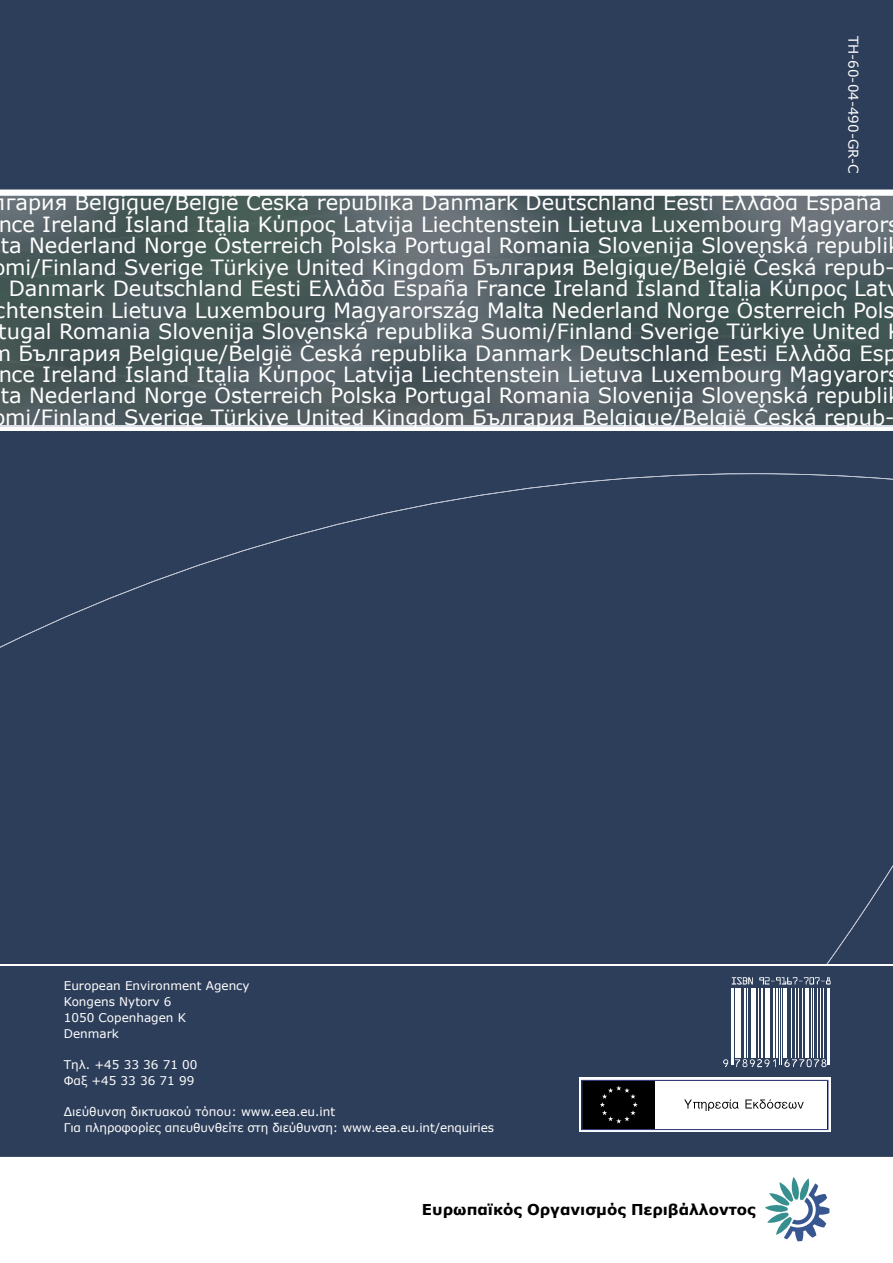
<style>
.page{position:relative;width:893px;height:1263px;background:#fff}
.page>*{position:absolute;margin:0;border:0;box-sizing:border-box;transform-origin:0 0}
.t1{font:21px/21.5px "Verdana";color:#fff;text-align:center}
.t2{font:700 15px "Verdana";color:#000}
.t3{font:13.5px "Verdana";color:#fff}
.t4{font:12px/15.8px "Verdana";color:#fff}
</style>
<div class="page">
<div style="left:0;top:0;width:893px;height:1157px;background:#2d3e5a"></div>
<div style="left:0;top:473px;width:893px;height:491px;background:#2d3e5a"></div>
<hr style="left:0;top:964px;width:893px;height:1px;background:#fff">
<svg style="left:579px;top:1078px;width:252px;height:54px"></svg>
<div style="left:582px;top:1080px;width:246px;height:49px;background:#000"></div>
<div style="left:582px;top:1080px;width:246px;height:50px;border:1px solid #3c468d"></div>
<div style="left:656px;top:1081px;width:171px;height:47px;background:#fff"></div>
<svg style="left:600px;top:1086px;width:38px;height:37px"></svg>
<svg style="left:765px;top:1177px;width:64px;height:64px"></svg>
<div style="left:0;top:189px;width:893px;height:6px;background:#fff"></div>
<svg style="left:0;top:426px;width:893px;height:5px"></svg>
<img style="left:0;top:196px;width:893px;height:229px">
<hr style="left:0;top:195px;width:893px;height:1px;background:#dddfe8">
<hr style="left:0;top:425px;width:893px;height:1px;background:#dddfe8">
<svg style="left:684px;top:1099px;width:55px;height:12px"></svg>
<svg style="left:745px;top:1099px;width:59px;height:10px"></svg>
<hr style="left:731px;top:988px;width:1px;height:77px;background:#fff">
<hr style="left:732px;top:988px;width:2px;height:77px;background:#fff">
<hr style="left:735px;top:988px;width:3px;height:70px;background:#fff">
<hr style="left:739px;top:988px;width:2px;height:70px;background:#fff">
<hr style="left:744px;top:988px;width:1px;height:70px;background:#fff">
<hr style="left:747px;top:988px;width:1px;height:70px;background:#fff">
<hr style="left:751px;top:988px;width:1px;height:70px;background:#fff">
<hr style="left:752px;top:988px;width:4px;height:70px;background:#fff">
<hr style="left:758px;top:988px;width:1px;height:70px;background:#fff">
<hr style="left:761px;top:988px;width:2px;height:70px;background:#fff">
<hr style="left:765px;top:988px;width:1px;height:70px;background:#fff">
<hr style="left:767px;top:988px;width:3px;height:70px;background:#fff">
<hr style="left:773px;top:988px;width:2px;height:70px;background:#fff">
<hr style="left:777px;top:988px;width:1px;height:70px;background:#fff">
<hr style="left:779px;top:988px;width:1px;height:77px;background:#fff">
<hr style="left:781px;top:988px;width:1px;height:77px;background:#fff">
<hr style="left:783px;top:988px;width:1px;height:70px;background:#fff">
<hr style="left:785px;top:988px;width:1px;height:70px;background:#fff">
<hr style="left:791px;top:988px;width:1px;height:70px;background:#fff">
<hr style="left:795px;top:988px;width:1px;height:70px;background:#fff">
<hr style="left:798px;top:988px;width:1px;height:70px;background:#fff">
<hr style="left:802px;top:988px;width:1px;height:70px;background:#fff">
<hr style="left:805px;top:988px;width:3px;height:70px;background:#fff">
<hr style="left:811px;top:988px;width:1px;height:70px;background:#fff">
<hr style="left:813px;top:988px;width:1px;height:70px;background:#fff">
<hr style="left:817px;top:988px;width:1px;height:70px;background:#fff">
<hr style="left:820px;top:988px;width:1px;height:70px;background:#fff">
<hr style="left:823px;top:988px;width:1px;height:70px;background:#fff">
<hr style="left:827px;top:988px;width:1px;height:77px;background:#fff">
<hr style="left:829px;top:988px;width:1px;height:77px;background:#fff">
<svg style="left:732px;top:977px;width:21px;height:7px"></svg>
<svg style="left:759px;top:977px;width:72px;height:7px"></svg>
<svg style="left:723px;top:1059px;width:5px;height:8px"></svg>
<svg style="left:735px;top:1059px;width:41px;height:8px"></svg>
<svg style="left:784px;top:1059px;width:42px;height:8px"></svg>
<p class="t3" style="left:862px;top:36px;width:139px;rotate:90deg">TH-60-04-490-GR-C</p>
<p class="t1" style="left:-9px;top:191px;width:908px">гария Belgique/België Česká republika Danmark Deutschland Eesti Ελλάδα España nce Ireland Ísland Italia Κύπρος Latvija Liechtenstein Lietuva Luxembourg Magyaror ta Nederland Norge Österreich Polska Portugal Romania Slovenija Slovenská republi mi/Finland Sverige Türkiye United Kingdom България Belgique/België Česká repub-Danmark Deutschland Eesti Ελλάδα España France Ireland Ísland Italia Κύπρος Lat chtenstein Lietuva Luxembourg Magyarország Malta Nederland Norge Österreich Pols tugal Romania Slovenija Slovenská republika Suomi/Finland Sverige Türkiye United m България Belgique/België Česká republika Danmark Deutschland Eesti Ελλάδα Esp nce Ireland Ísland Italia Κύπρος Latvija Liechtenstein Lietuva Luxembourg Magyaror ta Nederland Norge Österreich Polska Portugal Romania Slovenija Slovenská republi mi/Finland Sverige Türkiye United Kingdom България Belgique/België Česká repub-</p>
<p class="t4" style="left:64px;top:978px;width:187px">European Environment Agency<br>Kongens Nytorv 6<br>1050 Copenhagen K<br>Denmark</p>
<p class="t4" style="left:64px;top:1056px;width:135px">Τηλ. +45 33 36 71 00<br>Φαξ +45 33 36 71 99</p>
<p class="t4" style="left:64px;top:1104px;width:432px">Διεύθυνση δικτυακού τόπου: www.eea.eu.int<br>Για πληροφορίες απευθυνθείτε στη διεύθυνση: www.eea.eu.int/enquiries</p>
<p class="t2" style="left:422px;top:1200px;width:335px">Ευρωπαϊκός Οργανισμός Περιβάλλοντος</p>
</div>
